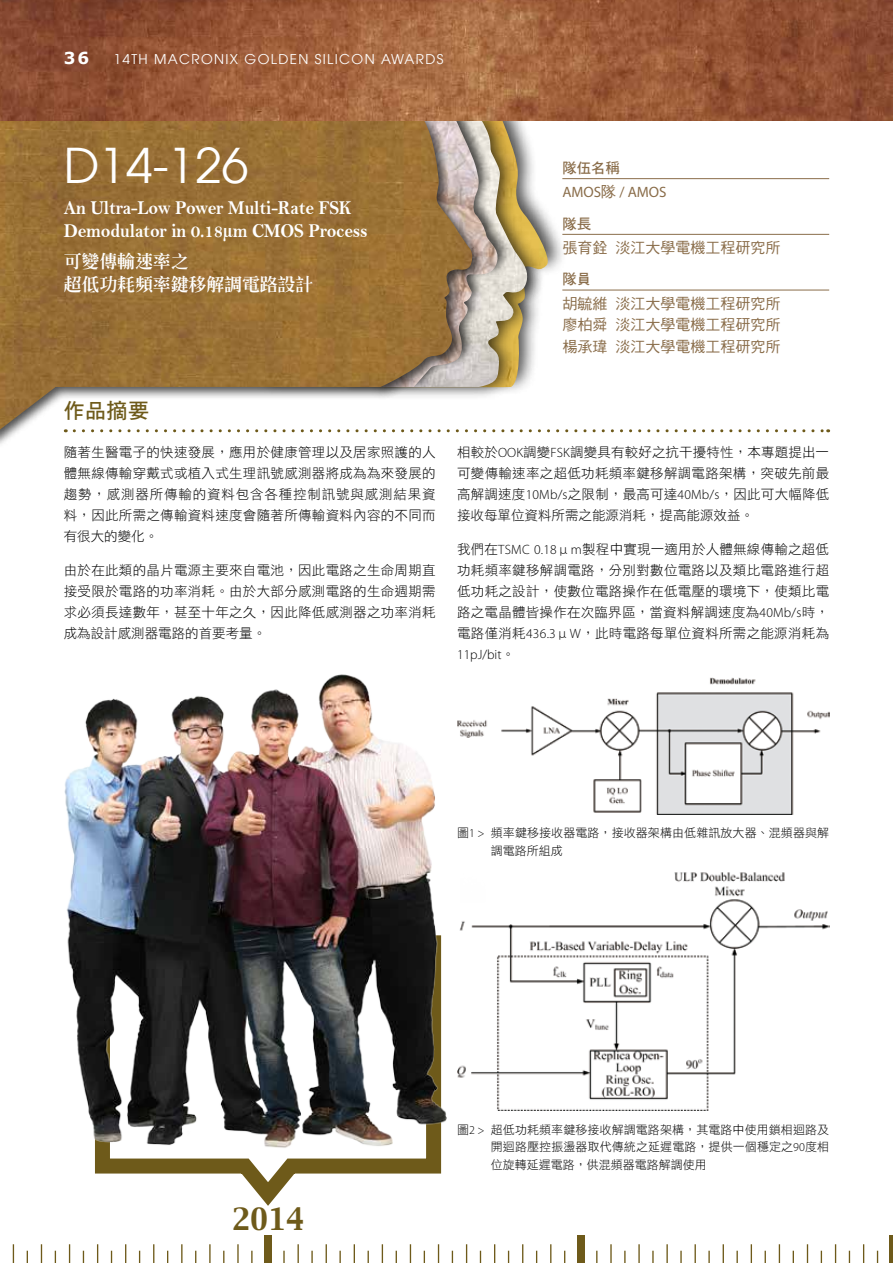
<style>
.page{position:relative;width:893px;height:1263px;background:#fff}
.page>*{position:absolute;margin:0;border:0;box-sizing:border-box;transform-origin:0 0}
.t1{font:48px "Avant Garde LT";color:#fff}
.t2{font:27px "Capitals";color:#6e5a1a}
.t3{font:21px "DF Hei Std W7";color:#6e5a1a}
.t4{font:19.8px/22.5px "Bell MT Bold";letter-spacing:-.01em;color:#fff;scale:.91 1}
.t5{font:800 18px/22.5px "AR Std Song B5";letter-spacing:-.01em;color:#fff}
.t6{font:700 16.5px "Verdana";color:#fff}
.t7{font:15px/21.5px "DF Hei Std W5";color:#8a6d4a;text-align:justify}
.t8{font:15px "Myriad Pro";color:#8a6d4a}
.t9{font:14.4px "DF Hei Std W7";color:#8a6d4a}
.t10{font:13.5px/21px "DF Hei Std W3";letter-spacing:.02em;color:#000;text-align:justify}
.t11{font:13.5px "Avant Garde LT";letter-spacing:.1em;color:#fff}
.t12{font:300 13.5px "Myriad Pro";color:#000}
.t13{font:12px/17.5px "DF Hei Std W3";letter-spacing:.005em;color:#000;text-align:justify}
.s1{font-family:"DF Hei Std W5"}
.s2{font-family:"Myriad Pro";font-weight:300}
.s3{font-family:"DF Hei Std W3";font-weight:400}
</style>
<div class="page">
<div style="left:254px;top:99px;width:313px;height:296px;background:#000;opacity:.7"></div>
<div style="left:369px;top:105px;width:176px;height:296px;background:#000;opacity:.7"></div>
<img style="left:511px;top:121px;width:17px;height:266px">
<div style="left:339px;top:106px;width:172px;height:286px;background:#000;opacity:.7"></div>
<img style="left:485px;top:121px;width:14px;height:266px">
<div style="left:0;top:114px;width:485px;height:336px;background:#000;opacity:.7"></div>
<img style="left:0;top:121px;width:472px;height:317px">
<img style="left:0;top:0;width:893px;height:121px">
<hr style="left:562px;top:178px;width:267px;height:1px;background:#8a6d4a">
<hr style="left:562px;top:234px;width:267px;height:1px;background:#8a6d4a">
<hr style="left:562px;top:290px;width:267px;height:1px;background:#8a6d4a">
<img style="left:488px;top:872px;width:341px;height:239px">
<img style="left:501px;top:677px;width:328px;height:137px">
<svg style="left:74px;top:429px;width:755px;height:3px"></svg>
<img style="left:64px;top:674px;width:424px;height:522px">
<svg style="left:237px;top:1244px;width:2px;height:19px"></svg>
<svg style="left:209px;top:1244px;width:2px;height:19px"></svg>
<svg style="left:181px;top:1244px;width:2px;height:19px"></svg>
<svg style="left:153px;top:1244px;width:1px;height:19px"></svg>
<svg style="left:125px;top:1244px;width:1px;height:19px"></svg>
<svg style="left:97px;top:1244px;width:1px;height:19px"></svg>
<svg style="left:69px;top:1244px;width:1px;height:19px"></svg>
<svg style="left:41px;top:1244px;width:1px;height:19px"></svg>
<svg style="left:13px;top:1244px;width:1px;height:19px"></svg>
<svg style="left:251px;top:1251px;width:2px;height:12px"></svg>
<svg style="left:223px;top:1251px;width:1px;height:12px"></svg>
<svg style="left:195px;top:1251px;width:1px;height:12px"></svg>
<svg style="left:167px;top:1251px;width:1px;height:12px"></svg>
<svg style="left:139px;top:1251px;width:1px;height:12px"></svg>
<svg style="left:111px;top:1251px;width:1px;height:12px"></svg>
<svg style="left:83px;top:1251px;width:1px;height:12px"></svg>
<svg style="left:55px;top:1251px;width:1px;height:12px"></svg>
<svg style="left:27px;top:1251px;width:1px;height:12px"></svg>
<hr style="left:264px;top:1235px;width:3px;height:28px;background:#6e5a1a">
<svg style="left:550px;top:1244px;width:1px;height:19px"></svg>
<svg style="left:522px;top:1244px;width:1px;height:19px"></svg>
<svg style="left:494px;top:1244px;width:1px;height:19px"></svg>
<svg style="left:466px;top:1244px;width:1px;height:19px"></svg>
<svg style="left:438px;top:1244px;width:1px;height:19px"></svg>
<svg style="left:410px;top:1244px;width:1px;height:19px"></svg>
<svg style="left:382px;top:1244px;width:1px;height:19px"></svg>
<svg style="left:354px;top:1244px;width:1px;height:19px"></svg>
<svg style="left:326px;top:1244px;width:1px;height:19px"></svg>
<svg style="left:297px;top:1244px;width:2px;height:19px"></svg>
<svg style="left:564px;top:1251px;width:1px;height:12px"></svg>
<svg style="left:536px;top:1251px;width:1px;height:12px"></svg>
<svg style="left:508px;top:1251px;width:1px;height:12px"></svg>
<svg style="left:480px;top:1251px;width:1px;height:12px"></svg>
<svg style="left:452px;top:1251px;width:1px;height:12px"></svg>
<svg style="left:424px;top:1251px;width:1px;height:12px"></svg>
<svg style="left:396px;top:1251px;width:1px;height:12px"></svg>
<svg style="left:368px;top:1251px;width:1px;height:12px"></svg>
<svg style="left:339px;top:1251px;width:2px;height:12px"></svg>
<svg style="left:311px;top:1251px;width:2px;height:12px"></svg>
<svg style="left:283px;top:1251px;width:2px;height:12px"></svg>
<hr style="left:577px;top:1235px;width:3px;height:28px;background:#6e5a1a">
<hr style="left:267px;top:1235px;width:4px;height:28px;background:#6e5a1a">
<svg style="left:863px;top:1244px;width:1px;height:19px"></svg>
<svg style="left:835px;top:1244px;width:1px;height:19px"></svg>
<svg style="left:807px;top:1244px;width:1px;height:19px"></svg>
<svg style="left:779px;top:1244px;width:1px;height:19px"></svg>
<svg style="left:751px;top:1244px;width:1px;height:19px"></svg>
<svg style="left:723px;top:1244px;width:1px;height:19px"></svg>
<svg style="left:694px;top:1244px;width:2px;height:19px"></svg>
<svg style="left:666px;top:1244px;width:2px;height:19px"></svg>
<svg style="left:638px;top:1244px;width:2px;height:19px"></svg>
<svg style="left:610px;top:1244px;width:2px;height:19px"></svg>
<svg style="left:877px;top:1251px;width:1px;height:12px"></svg>
<svg style="left:849px;top:1251px;width:1px;height:12px"></svg>
<svg style="left:821px;top:1251px;width:1px;height:12px"></svg>
<svg style="left:793px;top:1251px;width:1px;height:12px"></svg>
<svg style="left:765px;top:1251px;width:1px;height:12px"></svg>
<svg style="left:736px;top:1251px;width:2px;height:12px"></svg>
<svg style="left:708px;top:1251px;width:2px;height:12px"></svg>
<svg style="left:680px;top:1251px;width:2px;height:12px"></svg>
<svg style="left:652px;top:1251px;width:2px;height:12px"></svg>
<svg style="left:624px;top:1251px;width:2px;height:12px"></svg>
<svg style="left:596px;top:1251px;width:1px;height:12px"></svg>
<hr style="left:890px;top:1235px;width:3px;height:28px;background:#6e5a1a">
<hr style="left:580px;top:1235px;width:4px;height:28px;background:#6e5a1a">
<p class="t6" style="left:64px;top:47px;width:27px">36</p>
<p class="t11" style="left:114px;top:52px;width:331px">14TH MACRONIX GOLDEN SILICON AWARDS</p>
<h1 class="t1" style="left:64px;top:137px;width:186px">D14-126</h1>
<h3 class="t4" style="left:64px;top:197px;width:336px">An Ultra-Low Power Multi-Rate FSK<br>Demodulator in 0.18μm CMOS Process</h3>
<h3 class="t5" style="left:64px;top:250px;width:251px">可變傳輸速率之<br>超低功耗頻率鍵移解調電路設計</h3>
<h3 class="t3" style="left:64px;top:399px;width:87px">作品摘要</h3>
<p class="t10" style="left:64px;top:441px;width:373px">隨著生醫電子的快速發展，應用於健康管理以及居家照護的人體無線傳輸穿戴式或植入式生理訊號感測器將成為為來發展的趨勢，感測器所傳輸的資料包含各種控制訊號與感測結果資料，因此所需之傳輸資料速度會隨著所傳輸資料內容的不同而有很大的變化。</p>
<p class="t10" style="left:64px;top:559px;width:373px">由於在此類的晶片電源主要來自電池，因此電路之生命周期直接受限於電路的功率消耗。由於大部分感測電路的生命週期需求必須長達數年，甚至十年之久，因此降低感測器之功率消耗成為設計感測器電路的首要考量。</p>
<p class="t9" style="left:562px;top:160px;width:59px">隊伍名稱</p>
<p class="t8" style="left:562px;top:183px;width:106px">AMOS<span class="s1">隊</span> / AMOS</p>
<p class="t9" style="left:562px;top:216px;width:30px">隊長</p>
<p class="t7" style="left:562px;top:237px;width:220px">張育銓淡江大學電機工程研究所</p>
<p class="t9" style="left:562px;top:271px;width:30px">隊員</p>
<p class="t7" style="left:562px;top:292px;width:220px">胡毓維淡江大學電機工程研究所廖柏舜淡江大學電機工程研究所楊承瑋淡江大學電機工程研究所</p>
<p class="t10" style="left:457px;top:441px;width:374px">相較於<span class="s2">OOK</span>調變<span class="s2">FSK</span>調變具有較好之抗干擾特性，本專題提出一可變傳輸速率之超低功耗頻率鍵移解調電路架構，突破先前最高解調速度<span class="s2">10Mb/s</span>之限制，最高可達<span class="s2">40Mb/s</span>，因此可大幅降低接收每單位資料所需之能源消耗，提高能源效益。</p>
<p class="t10" style="left:457px;top:538px;width:374px">我們在<span class="s2">TSMC 0.18</span>μ<span class="s2">m</span>製程中實現一適用於人體無線傳輸之超低功耗頻率鍵移解調電路，分別對數位電路以及類比電路進行超低功耗之設計，使數位電路操作在低電壓的環境下，使類比電路之電晶體皆操作在次臨界區，當資料解調速度為<span class="s2">40Mb/s</span>時，電路僅消耗<span class="s2">436.3</span>μ<span class="s2">W</span>，此時電路每單位資料所需之能源消耗為</p>
<p class="t12" style="left:457px;top:646px;width:59px">11pJ/bit<span class="s3">。</span></p>
<p class="t13" style="left:491px;top:824px;width:340px;text-indent:-34px">圖<span class="s2">1 &gt;</span> 頻率鍵移接收器電路，接收器架構由低雜訊放大器、混頻器與解調電路所組成</p>
<h2 class="t2" style="left:232px;top:1201px;width:74px">2014</h2>
<p class="t13" style="left:491px;top:1120px;width:340px;text-indent:-34px">圖<span class="s2">2 &gt;</span> 超低功耗頻率鍵移接收解調電路架構，其電路中使用鎖相迴路及開迴路壓控振盪器取代傳統之延遲電路，提供一個穩定之<span class="s2">90</span>度相位旋轉延遲電路，供混頻器電路解調使用</p>
</div>
